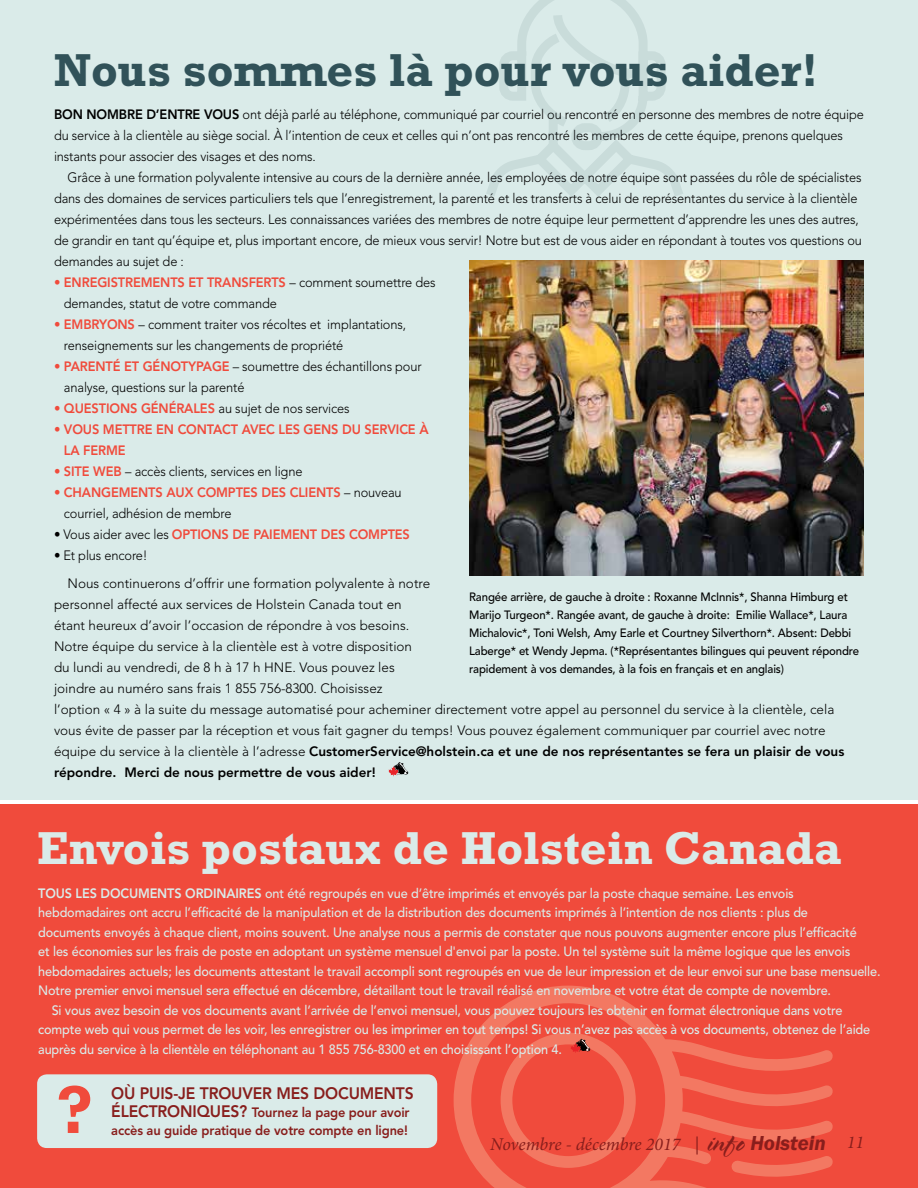
<style>
.page{position:relative;width:918px;height:1188px;background:#fff}
.page>*{position:absolute;margin:0;border:0;box-sizing:border-box;transform-origin:0 0}
.t1{font:700 68.7px "Rockwell Std";color:#f04b3c;scale:.95 1}
.t2{font:700 46.95px "Rockwell Std";color:#daebe9}
.t3{font:700 46.95px "Rockwell Std";color:#315259}
.t4{font:italic 18px "Minion Pro";letter-spacing:-.005em;color:#881e1c}
.t5{font:800 16.5px "Avenir LT Std";letter-spacing:-.01em;color:#881e1c;scale:.95 1}
.t6{font:300 13.5px/21px "Avenir LT Std";letter-spacing:-.01em;color:#000;scale:.95 1}
.t7{font:500 13.5px "Avenir LT Std";letter-spacing:-.01em;color:#daebe9;scale:.94 1}
.t8{font:300 13.5px/21px "Avenir LT Std";letter-spacing:-.01em;color:#000}
.t9{font:800 13.5px/21px "Avenir LT Std";letter-spacing:-.01em;color:#f04b3c;scale:.95 1}
.t10{font:800 13.5px "Avenir LT Std";letter-spacing:-.01em;color:#881e1c;scale:.95 1}
.t11{font:500 12px/18px "Avenir LT Std";letter-spacing:-.01em;color:#000;scale:.95 1}
.s1{font-weight:800}
.s2{font-weight:800;color:#f04b3c}
.s3{font-weight:300;color:#000}
.s4{font-size:16.5px}
.s5{font-family:"Spring LP Std";font-style:normal;font-size:27px}
.s6{font-family:"ITC Franklin Gothic Std";font-weight:600;font-size:21px}
</style>
<div class="page">
<div style="left:0;top:805px;width:918px;height:383px;background:#f04b3c"></div>
<div style="left:1px;top:0;width:917px;height:800px;background:#daebe9"></div>
<img style="left:0;top:586px;width:1px;height:602px">
<img style="left:469px;top:261px;width:395px;height:315px">
<svg style="left:389px;top:762px;width:19px;height:14px"></svg>
<svg style="left:454px;top:986px;width:379px;height:202px"></svg>
<svg style="left:571px;top:1039px;width:19px;height:14px"></svg>
<svg style="left:486px;top:0;width:197px;height:197px"></svg>
<div style="left:37px;top:1074px;width:400px;height:74px;background:#daebe9;border-radius:10px"></div>
<h2 class="t3" style="left:54px;top:43px;width:766px">Nous sommes là pour vous aider!</h2>
<p class="t6" style="left:54px;top:104px;width:854px"><span class="s1">BON NOMBRE D’ENTRE VOUS</span> ont déjà parlé au téléphone, communiqué par courriel ou rencontré en personne des membres de notre équipe du service à la clientèle au siège social. À l’intention de ceux et celles qui n’ont pas rencontré les membres de cette équipe, prenons quelques instants pour associer des visages et des noms.</p>
<p class="t6" style="left:54px;top:167px;width:852px;text-indent:14px">Grâce à une formation polyvalente intensive au cours de la dernière année, les employées de notre équipe sont passées du rôle de spécialistes dans des domaines de services particuliers tels que l’enregistrement, la parenté et les transferts à celui de représentantes du service à la clientèle expérimentées dans tous les secteurs. Les connaissances variées des membres de notre équipe leur permettent d’apprendre les unes des autres, de grandir en tant qu’équipe et, plus important encore, de mieux vous servir! Notre but est de vous aider en répondant à toutes vos questions ou demandes au sujet de :</p>
<p class="t6" style="left:64px;top:272px;width:393px;text-indent:-10px"><span class="s2">• ENREGISTREMENTS ET TRANSFERTS</span> – comment soumettre des demandes, statut de votre commande</p>
<p class="t6" style="left:64px;top:314px;width:362px;text-indent:-10px"><span class="s2">• EMBRYONS</span> – comment traiter vos récoltes et implantations, renseignements sur les changements de propriété</p>
<p class="t6" style="left:64px;top:356px;width:378px;text-indent:-10px"><span class="s2">• PARENTÉ ET GÉNOTYPAGE</span> – soumettre des échantillons pour analyse, questions sur la parenté</p>
<p class="t6" style="left:54px;top:398px;width:313px"><span class="s2">• QUESTIONS GÉNÉRALES</span> au sujet de nos services</p>
<p class="t9" style="left:64px;top:419px;width:385px;text-indent:-10px">• VOUS METTRE EN CONTACT AVEC LES GENS DU SERVICE À<br>LA FERME</p>
<p class="t6" style="left:54px;top:461px;width:263px"><span class="s2">• SITE WEB</span> – accès clients, services en ligne</p>
<p class="t6" style="left:64px;top:482px;width:357px;text-indent:-10px"><span class="s2">• CHANGEMENTS AUX COMPTES DES CLIENTS</span> – nouveau courriel, adhésion de membre</p>
<p class="t9" style="left:54px;top:524px;width:376px"><span class="s3">• Vous aider avec les</span> OPTIONS DE PAIEMENT DES COMPTES</p>
<p class="t6" style="left:68px;top:542px;width:383px;line-height:27.6px;text-indent:-14px">• Et plus encore!<br>Nous continuerons d’offrir une formation polyvalente à notre</p>
<p class="t8" style="left:54px;top:594px;width:792px">personnel affecté aux services de Holstein Canada tout en<br>étant heureux d’avoir l’occasion de répondre à vos besoins.<br>Notre équipe du service à la clientèle est à votre disposition<br>du lundi au vendredi, de 8 h à 17 h HNE. Vous pouvez les<br>joindre au numéro sans frais 1 855 756-8300. Choisissez<br>l’option « 4 » à la suite du message automatisé pour acheminer directement votre appel au personnel du service à la clientèle, cela vous évite de passer par la réception et vous fait gagner du temps! Vous pouvez également communiquer par courriel avec notre équipe du service à la clientèle à l’adresse <span class="s1">CustomerService@holstein.ca et une de nos représentantes se fera un plaisir de vous répondre. Merci de nous permettre de vous aider!</span></p>
<p class="t11" style="left:469px;top:588px;width:412px">Rangée arrière, de gauche à droite : Roxanne McInnis*, Shanna Himburg et Marijo Turgeon*. Rangée avant, de gauche à droite: Emilie Wallace*, Laura Michalovic*, Toni Welsh, Amy Earle et Courtney Silverthorn*. Absent: Debbi Laberge* et Wendy Jepma. (*Représentantes bilingues qui peuvent répondre rapidement à vos demandes, à la fois en français et en anglais)</p>
<h2 class="t2" style="left:37px;top:820px;width:806px">Envois postaux de Holstein Canada</h2>
<p class="t7" style="left:38px;top:885px;width:805px"><span class="s1">TOUS LES DOCUMENTS ORDINAIRES</span> ont été regroupés en vue d’être imprimés et envoyés par la poste chaque semaine. Les envois</p>
<p class="t7" style="left:38px;top:905px;width:820px">hebdomadaires ont accru l’efficacité de la manipulation et de la distribution des documents imprimés à l’intention de nos clients : plus de</p>
<p class="t7" style="left:38px;top:924px;width:872px">documents envoyés à chaque client, moins souvent. Une analyse nous a permis de constater que nous pouvons augmenter encore plus l’efficacité</p>
<p class="t7" style="left:38px;top:944px;width:866px">et les économies sur les frais de poste en adoptant un système mensuel d'envoi par la poste. Un tel système suit la même logique que les envois</p>
<p class="t7" style="left:38px;top:963px;width:898px">hebdomadaires actuels; les documents attestant le travail accompli sont regroupés en vue de leur impression et de leur envoi sur une base mensuelle.</p>
<p class="t7" style="left:38px;top:983px;width:845px">Notre premier envoi mensuel sera effectué en décembre, détaillant tout le travail réalisé en novembre et votre état de compte de novembre.</p>
<p class="t7" style="left:52px;top:1002px;width:843px">Si vous avez besoin de vos documents avant l’arrivée de l’envoi mensuel, vous pouvez toujours les obtenir en format électronique dans votre</p>
<p class="t7" style="left:38px;top:1022px;width:887px">compte web qui vous permet de les voir, les enregistrer ou les imprimer en tout temps! Si vous n’avez pas accès à vos documents, obtenez de l’aide</p>
<p class="t7" style="left:38px;top:1041px;width:559px">auprès du service à la clientèle en téléphonant au 1 855 756-8300 et en choisissant l’option 4.</p>
<p class="t5" style="left:111px;top:1083px;width:320px">OÙ PUIS-JE TROUVER MES DOCUMENTS</p>
<p class="t10" style="left:111px;top:1104px;width:315px"><span class="s4">ÉLECTRONIQUES?</span> Tournez la page pour avoir</p>
<h1 class="t1" style="left:57px;top:1069px;width:40px">?</h1>
<p class="t10" style="left:111px;top:1122px;width:314px">accès au guide pratique de votre compte en ligne!</p>
<h3 class="t4" style="left:490px;top:1132px;width:337px">Novembre - décembre 2017 | <span class="s5">info</span> <span class="s6">Holstein</span></h3>
<h3 class="t4" style="left:847px;top:1130px;width:19px">11</h3>
</div>
